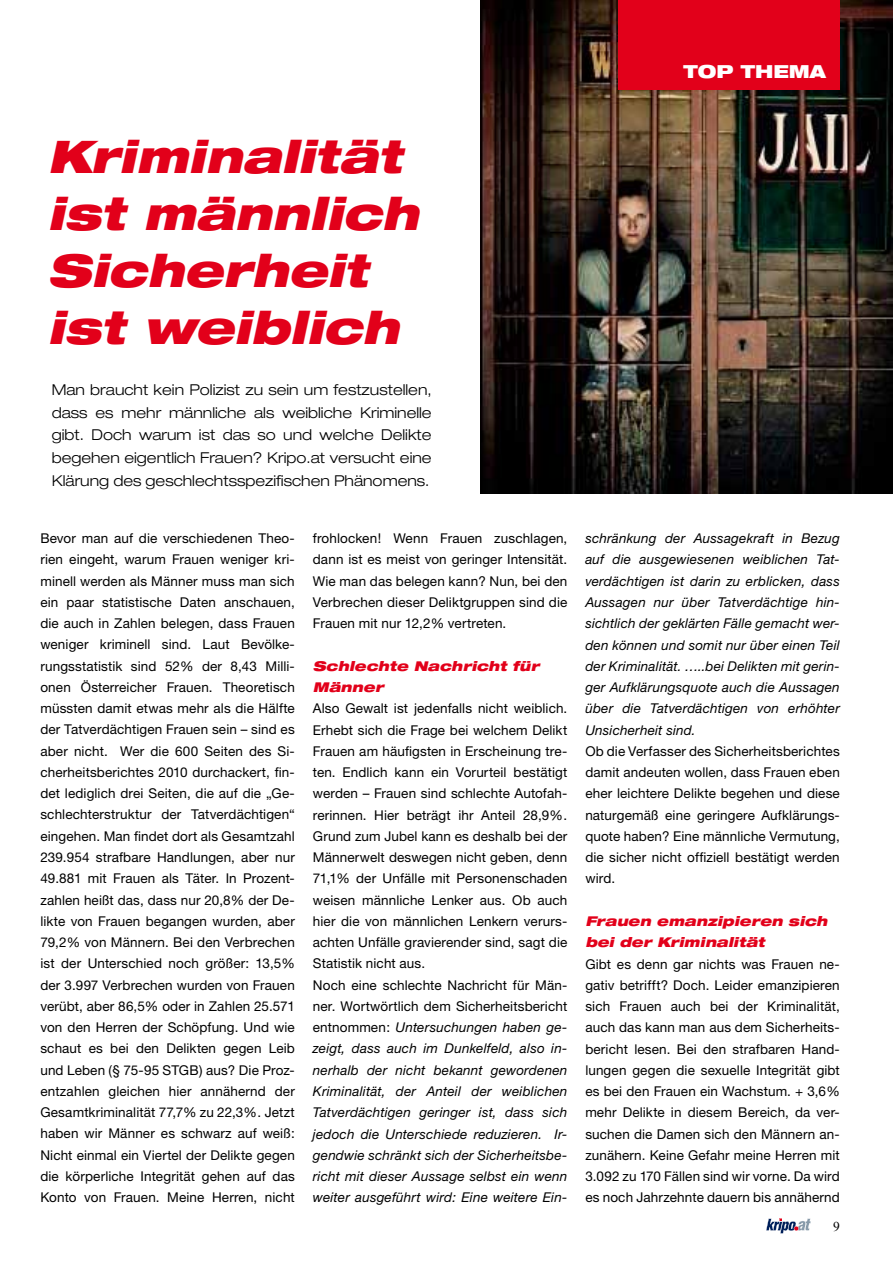
<style>
.page{position:relative;width:893px;height:1263px;background:#fff}
.page>*{position:absolute;margin:0;border:0;box-sizing:border-box;transform-origin:0 0}
.t1{font:italic 900 expanded 45px/57px "Helvetica Neue";color:#e2001a}
.t2{font:900 expanded 18px "Helvetica Neue";color:#fff}
.t3{font:300 expanded 15px/22.5px "Helvetica Neue";color:#000;text-align:justify}
.t4{font:13.5px/21.3px "Helvetica Neue";letter-spacing:.01em;color:#000;text-align:justify}
.t5{font:italic 13.5px/21.3px "Helvetica Neue";letter-spacing:.015em;color:#000;text-align:justify}
.t6{font:italic 900 expanded 13.5px/21.3px "Helvetica Neue";letter-spacing:.01em;color:#e2001a}
.t7{font:13.5px "Times New Roman";color:#000}
.s1{font-style:italic}
</style>
<div class="page">
<svg style="left:766px;top:1218px;width:45px;height:16px"></svg>
<img style="left:480px;top:0;width:413px;height:493px">
<div style="left:619px;top:0;width:221px;height:89px;background:#e2001a"></div>
<h2 class="t2" style="left:683px;top:59px;width:144px">TOP THEMA</h2>
<h1 class="t1" style="left:47px;top:127px;width:373px">Kriminalität ist männlich<br>Sicherheit ist weiblich</h1>
<p class="t3" style="left:52px;top:379px;width:381px">Man braucht kein Polizist zu sein um festzustellen, dass es mehr männliche als weibliche Kriminelle gibt. Doch warum ist das so und welche Delikte begehen eigentlich Frauen? Kripo.at versucht eine Klärung des geschlechtsspezifischen Phänomens.</p>
<p class="t4" style="left:40px;top:527px;width:256px">Bevor man auf die verschiedenen Theo&shy;rien eingeht, warum Frauen weniger kri&shy;minell werden als Männer muss man sich ein paar statistische Daten anschauen, die auch in Zahlen belegen, dass Frauen weniger kriminell sind. Laut Bevölke&shy;rungsstatistik sind 52% der 8,43 Milli&shy;onen Österreicher Frauen. Theoretisch müssten damit etwas mehr als die Hälfte der Tatverdächtigen Frauen sein – sind es aber nicht. Wer die 600 Seiten des Si&shy;cherheitsberichtes 2010 durchackert, fin&shy;det lediglich drei Seiten, die auf die „Ge&shy;schlechterstruktur der Tatverdächtigen“ eingehen. Man findet dort als Gesamtzahl 239.954 strafbare Handlungen, aber nur 49.881 mit Frauen als Täter. In Prozent&shy;zahlen heißt das, dass nur 20,8% der De&shy;likte von Frauen begangen wurden, aber 79,2% von Männern. Bei den Verbrechen ist der Unterschied noch größer: 13,5% der 3.997 Verbrechen wurden von Frauen verübt, aber 86,5% oder in Zahlen 25.571 von den Herren der Schöpfung. Und wie schaut es bei den Delikten gegen Leib und Leben (§ 75-95 STGB) aus? Die Proz&shy;entzahlen gleichen hier annähernd der Gesamtkriminalität 77,7% zu 22,3%. Jetzt haben wir Männer es schwarz auf weiß:<br>Nicht einmal ein Viertel der Delikte gegen die körperliche Integrität gehen auf das Konto von Frauen. Meine Herren, nicht</p>
<p class="t4" style="left:313px;top:527px;width:256px">frohlocken! Wenn Frauen zuschlagen, dann ist es meist von geringer Intensität.<br>Wie man das belegen kann? Nun, bei den Verbrechen dieser Deliktgruppen sind die Frauen mit nur 12,2% vertreten.</p>
<p class="t6" style="left:313px;top:655px;width:228px">Schlechte Nachricht für<br>Männer</p>
<p class="t4" style="left:313px;top:698px;width:256px;text-align:left">Also Gewalt ist jedenfalls nicht weiblich.<br>Erhebt sich die Frage bei welchem Delikt Frauen am häufigsten in Erscheinung tre&shy;ten. Endlich kann ein Vorurteil bestätigt werden – Frauen sind schlechte Autofah&shy;rerinnen. Hier beträgt ihr Anteil 28,9%.<br>Grund zum Jubel kann es deshalb bei der Männerwelt deswegen nicht geben, denn 71,1% der Unfälle mit Personenschaden weisen männliche Lenker aus. Ob auch hier die von männlichen Lenkern verurs&shy;achten Unfälle gravierender sind, sagt die Statistik nicht aus.<br>Noch eine schlechte Nachricht für Män&shy;ner. Wortwörtlich dem Sicherheitsbericht entnommen: <span class="s1">Untersuchungen haben ge&shy;zeigt, dass auch im Dunkelfeld, also in&shy;nerhalb der nicht bekannt gewordenen Kriminalität, der Anteil der weiblichen Tatverdächtigen geringer ist, dass sich jedoch die Unterschiede reduzieren. Ir&shy;gendwie schränkt sich der Sicherheitsbe&shy;richt mit dieser Aussage selbst ein wenn weiter ausgeführt wird: Eine weitere Ein-</span></p>
<p class="t5" style="left:585px;top:527px;width:256px">schränkung der Aussagekraft in Bezug auf die ausgewiesenen weiblichen Tat&shy;verdächtigen ist darin zu erblicken, dass Aussagen nur über Tatverdächtige hin&shy;sichtlich der geklärten Fälle gemacht wer&shy;den können und somit nur über einen Teil der Kriminalität. …..bei Delikten mit gerin&shy;ger Aufklärungsquote auch die Aussagen über die Tatverdächtigen von erhöhter Unsicherheit sind.</p>
<p class="t4" style="left:585px;top:740px;width:256px">Ob die Verfasser des Sicherheitsberichtes damit andeuten wollen, dass Frauen eben eher leichtere Delikte begehen und diese naturgemäß eine geringere Aufklärungs&shy;quote haben? Eine männliche Vermutung, die sicher nicht offiziell bestätigt werden wird.</p>
<p class="t6" style="left:585px;top:910px;width:244px">Frauen emanzipieren sich bei der Kriminalität</p>
<p class="t4" style="left:585px;top:953px;width:256px">Gibt es denn gar nichts was Frauen ne&shy;gativ betrifft? Doch. Leider emanzipieren sich Frauen auch bei der Kriminalität, auch das kann man aus dem Sicherheits&shy;bericht lesen. Bei den strafbaren Hand&shy;lungen gegen die sexuelle Integrität gibt es bei den Frauen ein Wachstum. + 3,6% mehr Delikte in diesem Bereich, da ver&shy;suchen die Damen sich den Männern an&shy;zunähern. Keine Gefahr meine Herren mit 3.092 zu 170 Fällen sind wir vorne. Da wird es noch Jahrzehnte dauern bis annähernd</p>
<p class="t7" style="left:833px;top:1217px;width:8px">9</p>
</div>
